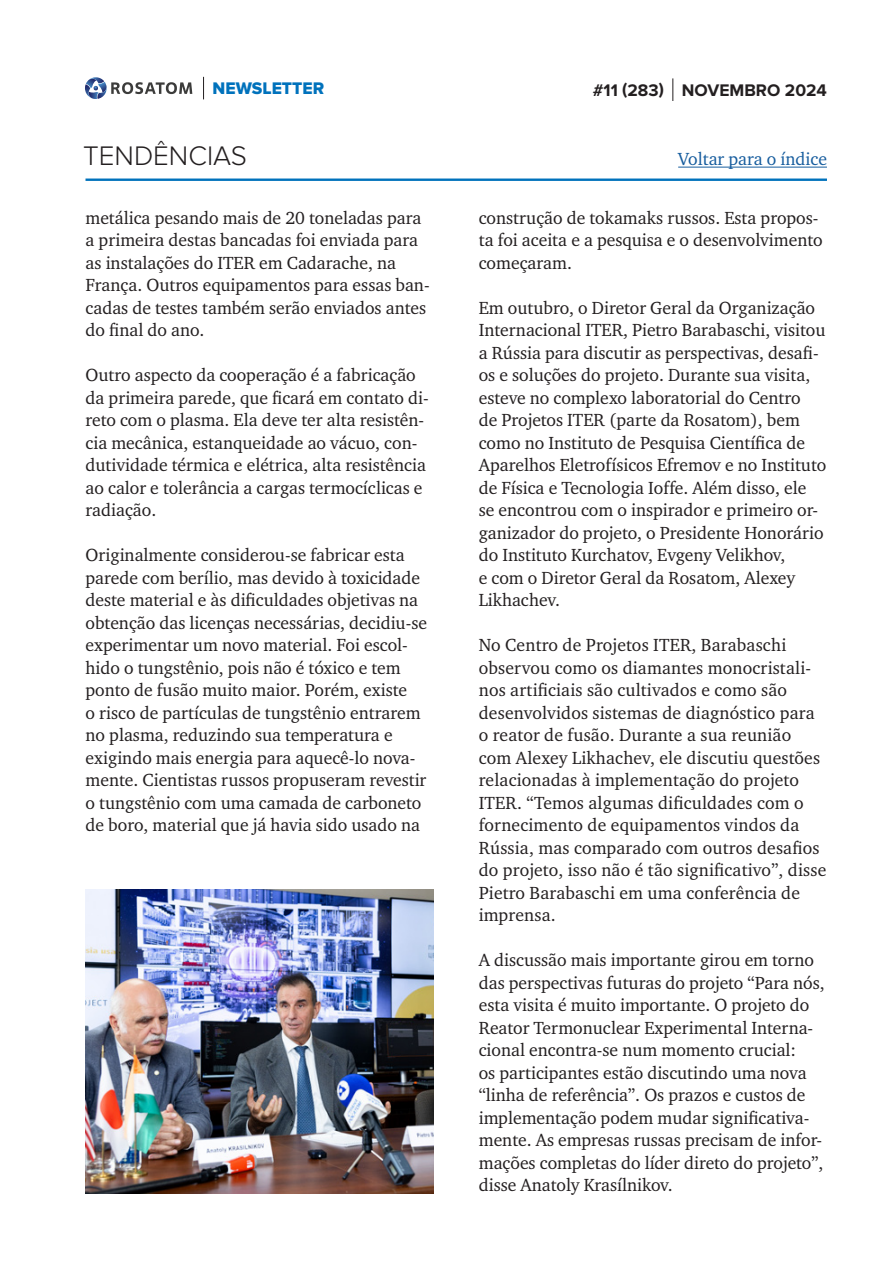
<style>
.page{position:relative;width:893px;height:1263px;background:#fff}
.page>*{position:absolute;margin:0;border:0;box-sizing:border-box;transform-origin:0 0}
.t1{font:300 27.9px "Proxima Nova";color:#231f20}
.main_text{font:18px/22.5px "Charter ITC";color:#231f20}
.t2{font:18px "Charter ITC";color:#175d9e}
.t3{font:700 17.4px "Proxima Nova";color:#231f20}
.t4{font:17.4px "Proxima Nova Extrabld";color:#0072bc}
</style>
<div class="page">
<hr style="left:86px;top:179px;width:741px;height:2px;background:#0072bc">
<svg style="left:203px;top:77px;width:1px;height:22px"></svg>
<svg style="left:85px;top:77px;width:107px;height:22px"></svg>
<svg style="left:673px;top:78px;width:1px;height:23px"></svg>
<hr style="left:678px;top:167px;width:149px;height:1px;background:#175d9e">
<img style="left:86px;top:889px;width:348px;height:305px">
<p class="t4" style="left:213px;top:78px;width:113px">NEWSLETTER</p>
<p class="t3" style="left:593px;top:80px;width:236px">#11 (283) NOVEMBRO 2024</p>
<h1 class="t1" style="left:83px;top:140px;width:165px">TENDÊNCIAS</h1>
<p class="t2" style="left:678px;top:148px;width:150px">Voltar para o índice</p>
<p class="main_text" style="left:86px;top:206px;width:346px">metálica pesando mais de 20 toneladas para a primeira destas bancadas foi enviada para as instalações do ITER em Cadarache, na França. Outros equipamentos para essas ban&shy;cadas de testes também serão enviados antes do final do ano.</p>
<p class="main_text" style="left:86px;top:364px;width:345px">Outro aspecto da cooperação é a fabricação da primeira parede, que ficará em contato di&shy;reto com o plasma. Ela deve ter alta resistên&shy;cia mecânica, estanqueidade ao vácuo, con&shy;dutividade térmica e elétrica, alta resistência ao calor e tolerância a cargas termocíclicas e radiação.</p>
<p class="main_text" style="left:86px;top:544px;width:343px">Originalmente considerou-se fabricar esta parede com berílio, mas devido à toxicidade deste material e às dificuldades objetivas na obtenção das licenças necessárias, decidiu-se experimentar um novo material. Foi escol&shy;hido o tungstênio, pois não é tóxico e tem ponto de fusão muito maior. Porém, existe<br>o risco de partículas de tungstênio entrarem no plasma, reduzindo sua temperatura e exigindo mais energia para aquecê-lo nova&shy;mente. Cientistas russos propuseram revestir o tungstênio com uma camada de carboneto de boro, material que já havia sido usado na</p>
<p class="main_text" style="left:479px;top:206px;width:345px">construção de tokamaks russos. Esta propos&shy;ta foi aceita e a pesquisa e o desenvolvimento começaram.</p>
<p class="main_text" style="left:479px;top:296px;width:349px">Em outubro, o Diretor Geral da Organização Internacional ITER, Pietro Barabaschi, visitou a Rússia para discutir as perspectivas, desafi&shy;os e soluções do projeto. Durante sua visita, esteve no complexo laboratorial do Centro<br>de Projetos ITER (parte da Rosatom), bem como no Instituto de Pesquisa Científica de Aparelhos Eletrofísicos Efremov e no Instituto de Física e Tecnologia Ioffe. Além disso, ele se encontrou com o inspirador e primeiro or&shy;ganizador do projeto, o Presidente Honorário do Instituto Kurchatov, Evgeny Velikhov,<br>e com o Diretor Geral da Rosatom, Alexey Likhachev.</p>
<p class="main_text" style="left:479px;top:634px;width:349px">No Centro de Projetos ITER, Barabaschi observou como os diamantes monocristali&shy;nos artificiais são cultivados e como são desenvolvidos sistemas de diagnóstico para o reator de fusão. Durante a sua reunião com Alexey Likhachev, ele discutiu questões relacionadas à implementação do projeto ITER. “Temos algumas dificuldades com o fornecimento de equipamentos vindos da Rússia, mas comparado com outros desafios do projeto, isso não é tão significativo”, disse Pietro Barabaschi em uma conferência de imprensa.</p>
<p class="main_text" style="left:479px;top:949px;width:347px">A discussão mais importante girou em torno das perspectivas futuras do projeto “Para nós, esta visita é muito importante. O projeto do Reator Termonuclear Experimental Interna&shy;cional encontra-se num momento crucial:<br>os participantes estão discutindo uma nova “linha de referência”. Os prazos e custos de implementação podem mudar significativa&shy;mente. As empresas russas precisam de infor&shy;mações completas do líder direto do projeto”, disse Anatoly Krasílnikov.</p>
</div>
